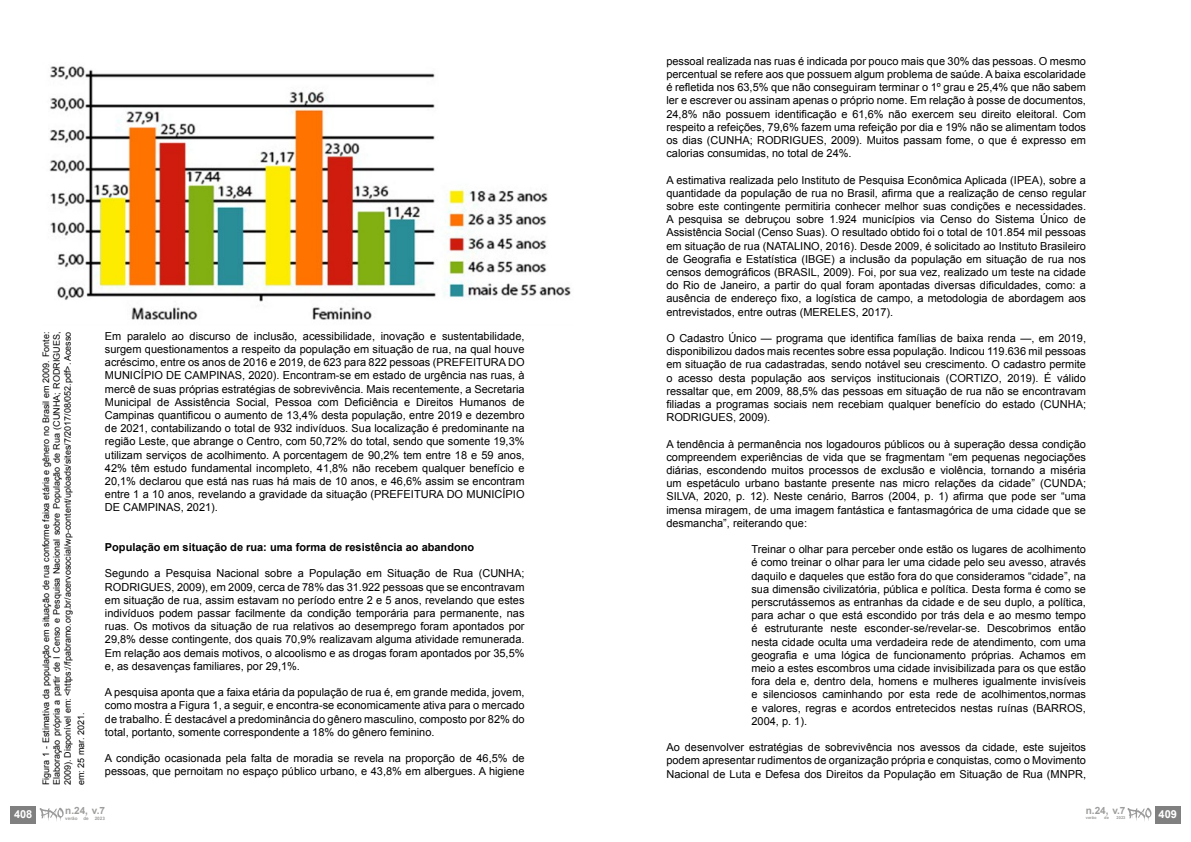
<style>
.page{position:relative;width:1191px;height:842px;background:#fff}
.page>*{position:absolute;margin:0;border:0;box-sizing:border-box;transform-origin:0 0}
.t1{font:11px/13.2px "Arial";color:#000;text-align:justify}
.t2{font:700 11px "Arial";color:#000}
.t3{font:700 11px "Arial";color:#fff}
.t4{font:700 10px "Arial";color:#9d9d9c}
.t5{font:9px/10.8px "Arial";color:#000;text-align:justify}
.t6{font:700 4.6px "Arial";color:#9d9d9c}
.t7{font:700 4px "Arial";color:#9d9d9c}
</style>
<div class="page">
<img style="left:49px;top:66px;width:522px;height:254px">
<div style="left:11px;top:806px;width:25px;height:17px;background:#808080"></div>
<svg style="left:40px;top:808px;width:24px;height:13px"></svg>
<div style="left:1155px;top:806px;width:25px;height:17px;background:#808080"></div>
<svg style="left:1127px;top:808px;width:24px;height:13px"></svg>
<p class="t5" style="left:41px;top:785px;width:455px;rotate:-90deg">Figura 1 - Estimativa da população em situação de rua conforme faixa etária e gênero no Brasil em 2009. Fonte:<br>Elaboração própria a partir de I Censo e Pesquisa Nacional sobre População de Rua (CUNHA; RODRIGUES, 2009). Disponível em: &lt;https://fpabramo.org.br/acervosocial/wp-content/uploads/sites/7/2017/08/052.pdf&gt;. Acesso</p>
<p class="t5" style="left:76px;top:785px;width:74px;rotate:-90deg">em: 25 mar. 2021.</p>
<p class="t1" style="left:105px;top:329px;width:421px">Em paralelo ao discurso de inclusão, acessibilidade, inovação e sustentabilidade, surgem questionamentos a respeito da população em situação de rua, na qual houve acréscimo, entre os anos de 2016 e 2019, de 623 para 822 pessoas (PREFEITURA DO MUNICÍPIO DE CAMPINAS, 2020). Encontram-se em estado de urgência nas ruas, à mercê de suas próprias estratégias de sobrevivência. Mais recentemente, a Secretaria Municipal de Assistência Social, Pessoa com Deficiência e Direitos Humanos de Campinas quantificou o aumento de 13,4% desta população, entre 2019 e dezembro de 2021, contabilizando o total de 932 indivíduos. Sua localização é predominante na região Leste, que abrange o Centro, com 50,72% do total, sendo que somente 19,3% utilizam serviços de acolhimento. A porcentagem de 90,2% tem entre 18 e 59 anos, 42% têm estudo fundamental incompleto, 41,8% não recebem qualquer benefício e 20,1% declarou que está nas ruas há mais de 10 anos, e 46,6% assim se encontram entre 1 a 10 anos, revelando a gravidade da situação (PREFEITURA DO MUNICÍPIO DE CAMPINAS, 2021).</p>
<p class="t2" style="left:105px;top:540px;width:371px">População em situação de rua: uma forma de resistência ao abandono</p>
<p class="t1" style="left:105px;top:567px;width:421px">Segundo a Pesquisa Nacional sobre a População em Situação de Rua (CUNHA; RODRIGUES, 2009), em 2009, cerca de 78% das 31.922 pessoas que se encontravam em situação de rua, assim estavam no período entre 2 e 5 anos, revelando que estes indivíduos podem passar facilmente da condição temporária para permanente, nas ruas. Os motivos da situação de rua relativos ao desemprego foram apontados por 29,8% desse contingente, dos quais 70,9% realizavam alguma atividade remunerada.<br>Em relação aos demais motivos, o alcoolismo e as drogas foram apontados por 35,5% e, as desavenças familiares, por 29,1%.</p>
<p class="t1" style="left:105px;top:686px;width:421px">A pesquisa aponta que a faixa etária da população de rua é, em grande medida, jovem, como mostra a Figura 1, a seguir, e encontra-se economicamente ativa para o mercado de trabalho. É destacável a predominância do gênero masculino, composto por 82% do total, portanto, somente correspondente a 18% do gênero feminino.</p>
<p class="t1" style="left:105px;top:752px;width:421px">A condição ocasionada pela falta de moradia se revela na proporção de 46,5% de pessoas, que pernoitam no espaço público urbano, e 43,8% em albergues. A higiene</p>
<p class="t3" style="left:14px;top:807px;width:20px">408</p>
<p class="t4" style="left:65px;top:804px;width:41px">n.24, v.7</p>
<p class="t6" style="left:65px;top:815px;width:14px">verão</p>
<p class="t6" style="left:83px;top:815px;width:7px">de</p>
<p class="t6" style="left:95px;top:815px;width:12px">2023</p>
<p class="t1" style="left:666px;top:54px;width:421px">pessoal realizada nas ruas é indicada por pouco mais que 30% das pessoas. O mesmo percentual se refere aos que possuem algum problema de saúde. A baixa escolaridade é refletida nos 63,5% que não conseguiram terminar o 1º grau e 25,4% que não sabem ler e escrever ou assinam apenas o próprio nome. Em relação à posse de documentos, 24,8% não possuem identificação e 61,6% não exercem seu direito eleitoral. Com respeito a refeições, 79,6% fazem uma refeição por dia e 19% não se alimentam todos os dias (CUNHA; RODRIGUES, 2009). Muitos passam fome, o que é expresso em calorias consumidas, no total de 24%.</p>
<p class="t1" style="left:666px;top:173px;width:421px">A estimativa realizada pelo Instituto de Pesquisa Econômica Aplicada (IPEA), sobre a quantidade da população de rua no Brasil, afirma que a realização de censo regular sobre este contingente permitiria conhecer melhor suas condições e necessidades.<br>A pesquisa se debruçou sobre 1.924 municípios via Censo do Sistema Único de Assistência Social (Censo Suas). O resultado obtido foi o total de 101.854 mil pessoas em situação de rua (NATALINO, 2016). Desde 2009, é solicitado ao Instituto Brasileiro de Geografia e Estatística (IBGE) a inclusão da população em situação de rua nos censos demográficos (BRASIL, 2009). Foi, por sua vez, realizado um teste na cidade do Rio de Janeiro, a partir do qual foram apontadas diversas dificuldades, como: a ausência de endereço fixo, a logística de campo, a metodologia de abordagem aos entrevistados, entre outras (MERELES, 2017).</p>
<p class="t1" style="left:666px;top:332px;width:421px">O Cadastro Único — programa que identifica famílias de baixa renda —, em 2019, disponibilizou dados mais recentes sobre essa população. Indicou 119.636 mil pessoas em situação de rua cadastradas, sendo notável seu crescimento. O cadastro permite o acesso desta população aos serviços institucionais (CORTIZO, 2019). É válido ressaltar que, em 2009, 88,5% das pessoas em situação de rua não se encontravam filiadas a programas sociais nem recebiam qualquer benefício do estado (CUNHA; RODRIGUES, 2009).</p>
<p class="t1" style="left:666px;top:437px;width:421px">A tendência à permanência nos logadouros públicos ou à superação dessa condição compreendem experiências de vida que se fragmentam “em pequenas negociações diárias, escondendo muitos processos de exclusão e violência, tornando a miséria um espetáculo urbano bastante presente nas micro relações da cidade” (CUNDA; SILVA, 2020, p. 12). Neste cenário, Barros (2004, p. 1) afirma que pode ser “uma imensa miragem, de uma imagem fantástica e fantasmagórica de uma cidade que se desmancha”, reiterando que:</p>
<p class="t1" style="left:751px;top:543px;width:336px">Treinar o olhar para perceber onde estão os lugares de acolhimento é como treinar o olhar para ler uma cidade pelo seu avesso, através daquilo e daqueles que estão fora do que consideramos “cidade”, na sua dimensão civilizatória, pública e política. Desta forma é como se perscrutássemos as entranhas da cidade e de seu duplo, a política, para achar o que está escondido por trás dela e ao mesmo tempo é estruturante neste esconder-se/revelar-se. Descobrimos então nesta cidade oculta uma verdadeira rede de atendimento, com uma geografia e uma lógica de funcionamento próprias. Achamos em meio a estes escombros uma cidade invisibilizada para os que estão fora dela e, dentro dela, homens e mulheres igualmente invisíveis e silenciosos caminhando por esta rede de acolhimentos,normas e valores, regras e acordos entretecidos nestas ruínas (BARROS, 2004, p. 1).</p>
<p class="t1" style="left:666px;top:741px;width:421px">Ao desenvolver estratégias de sobrevivência nos avessos da cidade, este sujeitos podem apresentar rudimentos de organização própria e conquistas, como o Movimento Nacional de Luta e Defesa dos Direitos da População em Situação de Rua (MNPR,</p>
<p class="t4" style="left:1085px;top:804px;width:41px">n.24, v.7</p>
<p class="t7" style="left:1085px;top:815px;width:12px">verão</p>
<p class="t7" style="left:1104px;top:815px;width:6px">de</p>
<p class="t7" style="left:1116px;top:815px;width:10px">2023</p>
<p class="t3" style="left:1158px;top:807px;width:20px">409</p>
</div>
